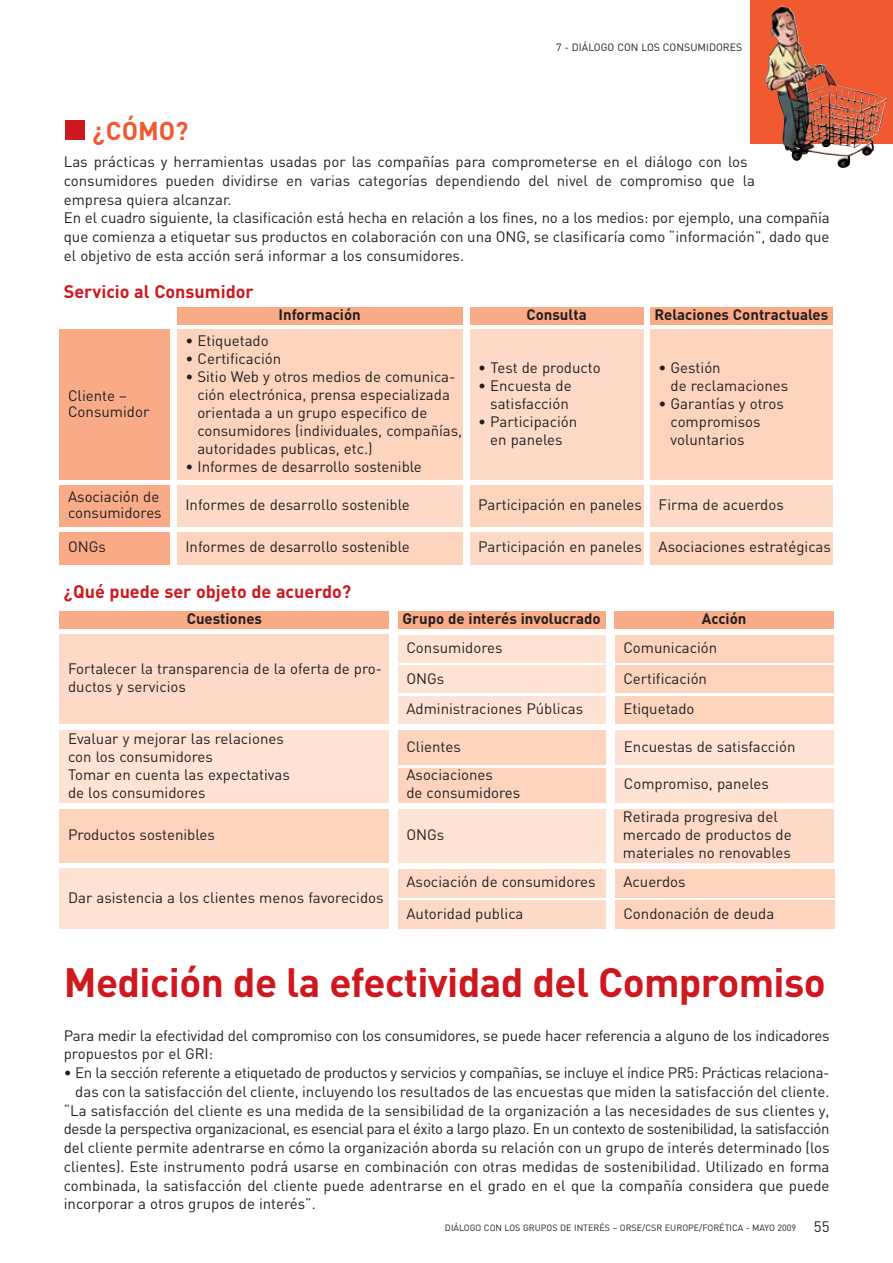
<style>
.page{position:relative;width:893px;height:1263px;background:#fff}
.page>*{position:absolute;margin:0;border:0;box-sizing:border-box;transform-origin:0 0}
.t1{font:700 40.5px "DIN";letter-spacing:-.015em;color:#ce171e}
.t2{font:700 25.5px "DIN";color:#f15a30}
.t3{font:700 18px "DIN";color:#ce171e}
.t4{font:15px/18px "DIN";color:#231f20}
.t5{font:15px "DIN";letter-spacing:-.025em;color:#231f20}
.t6{font:15px "DIN";letter-spacing:-.02em;color:#231f20}
.t7{font:700 15px "DIN";color:#231f20}
.t8{font:10.5px "DIN";color:#231f20}
.t9{font:9px "DIN";color:#231f20}
.s1{font-size:15px}
</style>
<div class="page">
<img style="left:750px;top:0;width:142px;height:143px">
<div style="left:65px;top:121px;width:19px;height:19px;background:#ce171e"></div>
<div style="left:60px;top:329px;width:110px;height:151px;background:#f9aa87"></div>
<div style="left:60px;top:485px;width:110px;height:41px;background:#f9aa87"></div>
<div style="left:470px;top:329px;width:173px;height:151px;background:#fddac8"></div>
<div style="left:60px;top:532px;width:110px;height:33px;background:#f9aa87"></div>
<div style="left:470px;top:532px;width:173px;height:33px;background:#fddac8"></div>
<div style="left:470px;top:485px;width:173px;height:42px;background:#fcd3bd"></div>
<div style="left:650px;top:329px;width:182px;height:151px;background:#fcd3bd"></div>
<div style="left:470px;top:307px;width:173px;height:17px;background:#f9aa87"></div>
<div style="left:650px;top:307px;width:182px;height:17px;background:#f9aa87"></div>
<div style="left:650px;top:485px;width:182px;height:42px;background:#fddac8"></div>
<div style="left:650px;top:532px;width:182px;height:33px;background:#fcd3bd"></div>
<div style="left:177px;top:329px;width:285px;height:151px;background:#fcd3bd"></div>
<div style="left:177px;top:307px;width:285px;height:17px;background:#f9aa87"></div>
<div style="left:177px;top:485px;width:285px;height:42px;background:#fddac8"></div>
<div style="left:177px;top:532px;width:285px;height:33px;background:#fcd3bd"></div>
<div style="left:398px;top:635px;width:207px;height:28px;background:#fee3d4"></div>
<div style="left:398px;top:666px;width:207px;height:27px;background:#fee3d4"></div>
<div style="left:398px;top:696px;width:207px;height:28px;background:#fee3d4"></div>
<div style="left:615px;top:635px;width:218px;height:28px;background:#fcd3bd"></div>
<div style="left:615px;top:666px;width:218px;height:27px;background:#fcd3bd"></div>
<div style="left:615px;top:696px;width:218px;height:28px;background:#fcd3bd"></div>
<div style="left:398px;top:809px;width:207px;height:54px;background:#fee3d4"></div>
<div style="left:398px;top:611px;width:207px;height:18px;background:#f9aa87"></div>
<div style="left:614px;top:611px;width:219px;height:18px;background:#f9aa87"></div>
<div style="left:614px;top:809px;width:219px;height:54px;background:#fddac8"></div>
<div style="left:60px;top:635px;width:329px;height:89px;background:#fddac8"></div>
<div style="left:398px;top:730px;width:207px;height:35px;background:#fcd3bd"></div>
<div style="left:398px;top:768px;width:207px;height:34px;background:#fcd3bd"></div>
<div style="left:615px;top:730px;width:219px;height:35px;background:#fee3d4"></div>
<div style="left:615px;top:768px;width:219px;height:34px;background:#fee3d4"></div>
<div style="left:60px;top:730px;width:329px;height:73px;background:#fee3d4"></div>
<div style="left:398px;top:869px;width:207px;height:28px;background:#fddac8"></div>
<div style="left:398px;top:900px;width:207px;height:29px;background:#fddac8"></div>
<div style="left:615px;top:869px;width:219px;height:28px;background:#fcd3bd"></div>
<div style="left:615px;top:900px;width:219px;height:29px;background:#fcd3bd"></div>
<div style="left:60px;top:869px;width:329px;height:60px;background:#fee3d4"></div>
<div style="left:60px;top:611px;width:329px;height:18px;background:#f9aa87"></div>
<div style="left:60px;top:809px;width:329px;height:54px;background:#fcd3bd"></div>
<p class="t8" style="left:556px;top:43px;width:188px">7 - DIÁLOGO CON LOS CONSUMIDORES</p>
<h2 class="t2" style="left:92px;top:122px;width:97px">¿CÓMO?</h2>
<p class="t4" style="left:64px;top:154px;width:767px;line-height:18.8px">Las prácticas y herramientas usadas por las compañías para comprometerse en el diálogo con los consumidores pueden dividirse en varias categorías dependiendo del nivel de compromiso que la<br>empresa quiera alcanzar.<br>En el cuadro siguiente, la clasificación está hecha en relación a los fines, no a los medios: por ejemplo, una compañía que comienza a etiquetar sus productos en colaboración con una ONG, se clasificaría como “información”, dado que el objetivo de esta acción será informar a los consumidores.</p>
<p class="t3" style="left:64px;top:286px;width:191px">Servicio al Consumidor</p>
<p class="t4" style="left:68px;top:389px;width:83px;line-height:16.5px">Cliente –<br>Consumidor</p>
<p class="t7" style="left:278px;top:310px;width:84px">Información</p>
<p class="t4" style="left:185px;top:333px;width:85px">• Etiquetado</p>
<p class="t4" style="left:185px;top:351px;width:97px">• Certificación</p>
<p class="t4" style="left:197px;top:369px;width:266px;text-indent:-12px">• Sitio Web y otros medios de comunica&shy;ción electrónica, prensa especializada orientada a un grupo especifico de consumidores (individuales, compañías, autoridades publicas, etc.)</p>
<p class="t4" style="left:185px;top:459px;width:238px">• Informes de desarrollo sostenible</p>
<p class="t7" style="left:526px;top:310px;width:62px">Consulta</p>
<p class="t7" style="left:654px;top:310px;width:175px">Relaciones Contractuales</p>
<p class="t4" style="left:478px;top:360px;width:124px">• Test de producto</p>
<p class="t4" style="left:478px;top:378px;width:95px;text-align:right">• Encuesta de satisfacción</p>
<p class="t4" style="left:478px;top:414px;width:100px;text-align:center">• Participación en paneles</p>
<p class="t4" style="left:670px;top:360px;width:119px;text-indent:-12px">• Gestión<br>de reclamaciones</p>
<p class="t4" style="left:670px;top:396px;width:115px;text-indent:-12px">• Garantías y otros compromisos voluntarios</p>
<p class="t4" style="left:68px;top:490px;width:95px;line-height:16.5px">Asociación de consumidores</p>
<p class="t4" style="left:478px;top:497px;width:165px">Participación en paneles</p>
<p class="t4" style="left:185px;top:498px;width:226px">Informes de desarrollo sostenible</p>
<p class="t4" style="left:185px;top:540px;width:226px">Informes de desarrollo sostenible</p>
<p class="t4" style="left:68px;top:540px;width:39px">ONGs</p>
<p class="t4" style="left:478px;top:540px;width:165px">Participación en paneles</p>
<p class="t3" style="left:64px;top:586px;width:289px">¿Qué puede ser objeto de acuerdo?</p>
<p class="t4" style="left:658px;top:498px;width:127px">Firma de acuerdos</p>
<p class="t4" style="left:658px;top:540px;width:174px">Asociaciones estratégicas</p>
<p class="t7" style="left:187px;top:614px;width:77px">Cuestiones</p>
<p class="t4" style="left:68px;top:662px;width:316px">Fortalecer la transparencia de la oferta de pro&shy;ductos y servicios</p>
<p class="t4" style="left:68px;top:731px;width:223px">Evaluar y mejorar las relaciones con los consumidores<br>Tomar en cuenta las expectativas de los consumidores</p>
<p class="t4" style="left:68px;top:827px;width:148px">Productos sostenibles</p>
<p class="t4" style="left:68px;top:890px;width:317px">Dar asistencia a los clientes menos favorecidos</p>
<p class="t7" style="left:402px;top:614px;width:200px">Grupo de interés involucrado</p>
<p class="t7" style="left:701px;top:614px;width:46px">Acción</p>
<p class="t4" style="left:406px;top:634px;width:178px;line-height:30.8px">Consumidores<br>ONGs<br>Administraciones Públicas</p>
<p class="t4" style="left:623px;top:634px;width:95px;line-height:30.8px">Comunicación<br>Certificación<br>Etiquetado</p>
<p class="t4" style="left:406px;top:734px;width:88px;line-height:28.8px">Clientes<br>Asociaciones</p>
<p class="t4" style="left:406px;top:786px;width:115px">de consumidores</p>
<p class="t4" style="left:406px;top:827px;width:39px">ONGs</p>
<p class="t4" style="left:624px;top:739px;width:173px">Encuestas de satisfacción</p>
<p class="t4" style="left:624px;top:777px;width:146px">Compromiso, paneles</p>
<p class="t4" style="left:623px;top:809px;width:170px">Retirada progresiva del mercado de productos de materiales no renovables</p>
<p class="t4" style="left:406px;top:868px;width:191px;line-height:31.3px">Asociación de consumidores<br>Autoridad publica</p>
<p class="t4" style="left:623px;top:868px;width:152px;line-height:31.3px">Acuerdos<br>Condonación de deuda</p>
<h1 class="t1" style="left:64px;top:968px;width:763px">Medición de la efectividad del Compromiso</h1>
<p class="t4" style="left:64px;top:1028px;width:767px;line-height:18.8px">Para medir la efectividad del compromiso con los consumidores, se puede hacer referencia a alguno de los indicadores propuestos por el GRI:</p>
<p class="t6" style="left:64px;top:1067px;width:767px">• En la sección referente a etiquetado de productos y servicios y compañías, se incluye el índice PR5: Prácticas relaciona-</p>
<p class="t4" style="left:75px;top:1084px;width:755px">das con la satisfacción del cliente, incluyendo los resultados de las encuestas que miden la satisfacción del cliente.</p>
<p class="t4" style="left:64px;top:1103px;width:767px">“La satisfacción del cliente es una medida de la sensibilidad de la organización a las necesidades de sus clientes y,</p>
<p class="t5" style="left:64px;top:1124px;width:767px">desde la perspectiva organizacional, es esencial para el éxito a largo plazo. En un contexto de sostenibilidad, la satisfacción</p>
<p class="t4" style="left:64px;top:1140px;width:767px">del cliente permite adentrarse en cómo la organización aborda su relación con un grupo de interés determinado (los</p>
<p class="t4" style="left:64px;top:1159px;width:767px">clientes). Este instrumento podrá usarse en combinación con otras medidas de sostenibilidad. Utilizado en forma</p>
<p class="t4" style="left:64px;top:1178px;width:767px">combinada, la satisfacción del cliente puede adentrarse en el grado en el que la compañía considera que puede</p>
<p class="t4" style="left:64px;top:1197px;width:253px">incorporar a otros grupos de interés”.</p>
<p class="t9" style="left:445px;top:1224px;width:386px">DIÁLOGO CON LOS GRUPOS DE INTERÉS – ORSE/CSR EUROPE/FORÉTICA - MAYO 2009 <span class="s1">55</span></p>
</div>
